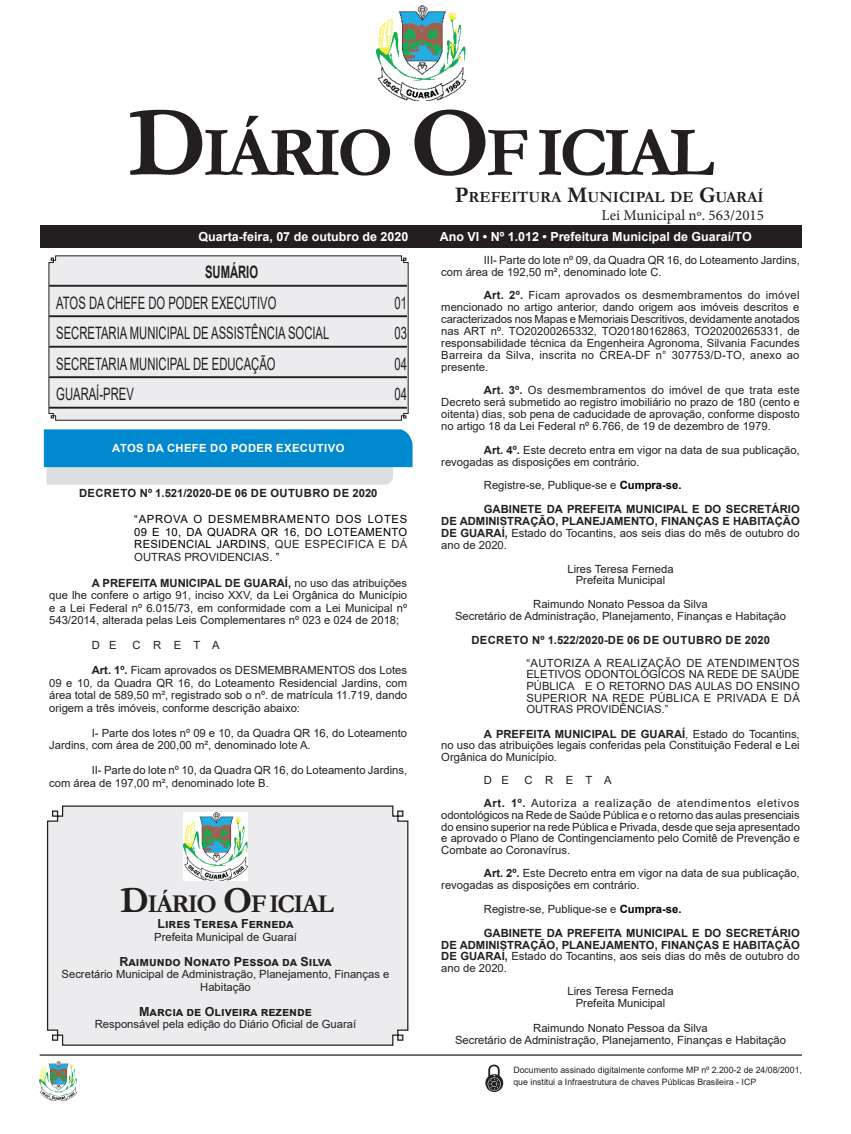
<style>
.page{position:relative;width:851px;height:1134px;background:#fff}
.page>*{position:absolute;margin:0;border:0;box-sizing:border-box;transform-origin:0 0}
.CORPO_DE_TEXTO{font:700 70.88px "Garamond";letter-spacing:-.06em;color:#231f20}
.CORPO_DE_TEXTO-2{font:700 25.88px "Garamond";letter-spacing:-.06em;color:#231f20}
.Nome_Secretário{font:17.12px "Arial";color:#231f20;scale:.66 1}
.Nome_Secretário-2{font:700 17.12px "Arial";color:#231f20;scale:.66 1}
.CORPO_DE_TEXTO-3{font:700 15.62px "Garamond";color:#231f20}
.t1{font:15px "Minion Pro";color:#231f20}
.t2{font:700 12.5px "Arial";color:#fff}
.Assinatura{font:700 12.5px "Arial";color:#231f20}
.CORPO_DE_TEXTO-4{font:11.25px/11.9px "Arial";color:#231f20;text-align:justify}
.Assinatura-2{font:11.25px/12.5px "Arial";color:#231f20;text-align:center}
.CORPO_DE_TEXTO-5{font:700 11.25px/11.9px "Arial";color:#231f20;text-align:justify}
.EMENTA{font:11.25px/11.6px "Arial";letter-spacing:.02em;color:#231f20;text-align:justify}
.EMENTA-2{font:11.25px/12.5px "Arial";letter-spacing:.02em;color:#000;text-align:justify}
.TITULOS{font:700 11.25px "Arial";letter-spacing:.035em;color:#231f20}
.Chancela2{font:700 11.25px "Arial";letter-spacing:.035em;color:#fff}
.CORPO_DE_TEXTO-6{font:8.75px/12.5px "Arial";color:#231f20}
.s1{font-size:101.25px}
.s2{font-size:22.38px}
.s3{color:#231f20}
.s4{font-weight:700}
.s5{font-size:36.88px}
.s6{font-weight:700;color:#000}
.s7{font-weight:400}
</style>
<div class="page">
<div style="left:40px;top:225px;width:761px;height:22px;background:#231f20"></div>
<hr style="left:40px;top:1054px;width:761px;height:2px;background:#231f20">
<img style="left:376px;top:5px;width:89px;height:95px">
<img style="left:40px;top:1061px;width:37px;height:39px">
<svg style="left:485px;top:1065px;width:18px;height:27px"></svg>
<div style="left:46px;top:805px;width:363px;height:241px;background:#ececee"></div>
<img style="left:183px;top:812px;width:64px;height:68px">
<svg style="left:48px;top:255px;width:360px;height:166px;background:#dddddf"></svg>
<svg style="left:44px;top:429px;width:368px;height:56px;background:#49a5d5"></svg>
<p class="CORPO_DE_TEXTO" style="left:128px;top:105px;width:587px"><span class="s1">D</span>IÁRIO <span class="s1">O</span>F ICIAL</p>
<p class="CORPO_DE_TEXTO-3" style="left:455px;top:186px;width:310px"><span class="s2">P</span>REFEITURA <span class="s2">M</span>UNICIPAL DE <span class="s2">G</span>UARAÍ</p>
<p class="t1" style="left:601px;top:205px;width:164px">Lei Municipal nº. 563/2015</p>
<p class="t2" style="left:198px;top:228px;width:211px">Quarta-feira, 07 de outubro de 2020</p>
<p class="t2" style="left:439px;top:228px;width:313px">Ano VI • Nº 1.012 • Prefeitura Municipal de Guaraí/TO</p>
<p class="Nome_Secretário-2" style="left:205px;top:260px;width:82px">SUMÁRIO</p>
<p class="Nome_Secretário" style="left:56px;top:291px;width:335px">ATOS DA CHEFE DO PODER EXECUTIVO</p>
<p class="Nome_Secretário" style="left:394px;top:291px;width:20px">01</p>
<p class="Nome_Secretário" style="left:56px;top:321px;width:415px">SECRETARIA MUNICIPAL DE ASSISTÊNCIA SOCIAL</p>
<p class="Nome_Secretário" style="left:394px;top:321px;width:20px">03</p>
<p class="Nome_Secretário" style="left:56px;top:352px;width:334px">SECRETARIA MUNICIPAL DE EDUCAÇÃO</p>
<p class="Nome_Secretário" style="left:394px;top:352px;width:20px">04</p>
<p class="Nome_Secretário" style="left:56px;top:382px;width:119px">GUARAÍ-PREV</p>
<p class="Nome_Secretário" style="left:394px;top:382px;width:20px">04</p>
<p class="Chancela2" style="left:112px;top:440px;width:233px">ATOS DA CHEFE DO PODER EXECUTIVO</p>
<p class="TITULOS" style="left:79px;top:485px;width:300px">DECRETO Nº 1.521/2020-DE 06 DE OUTUBRO DE 2020</p>
<p class="EMENTA-2" style="left:134px;top:513px;width:274px">“APROVA O DESMEMBRAMENTO DOS LOTES 09 E 10, DA QUADRA QR 16, DO LOTEAMENTO RESIDENCIAL JARDINS, <span class="s3">QUE ESPECIFICA E DÁ OUTRAS PROVIDENCIAS</span>. ”</p>
<p class="CORPO_DE_TEXTO-4" style="left:49px;top:576px;width:359px;line-height:12.5px;text-indent:43px"><span class="s4">A PREFEITA MUNICIPAL DE GUARAÍ,</span> no uso das atribuições que lhe confere o artigo 91, inciso XXV, da Lei Orgânica do Município e a Lei Federal nº 6.015/73, em conformidade com a Lei Municipal nº 543/2014, alterada pelas Leis Complementares nº 023 e 024 de 2018;</p>
<p class="CORPO_DE_TEXTO-4" style="left:92px;top:639px;width:27px">D E</p>
<p class="CORPO_DE_TEXTO-4" style="left:132px;top:639px;width:89px">C R E T A</p>
<p class="CORPO_DE_TEXTO-4" style="left:49px;top:664px;width:359px;line-height:12.5px;text-indent:43px"><span class="s4">Art. 1º.</span> Ficam aprovados os DESMEMBRAMENTOS dos Lotes 09 e 10, da Quadra QR 16, do Loteamento Residencial Jardins, com área total de 589,50 m², registrado sob o nº. de matrícula 11.719, dando origem a três imóveis, conforme descrição abaixo:</p>
<p class="CORPO_DE_TEXTO-4" style="left:49px;top:726px;width:359px;line-height:12.5px;text-indent:43px">I- Parte dos lotes nº 09 e 10, da Quadra QR 16, do Loteamento<br>Jardins, com área de 200,00 m², denominado lote A.</p>
<p class="CORPO_DE_TEXTO-4" style="left:49px;top:764px;width:359px;line-height:12.5px;text-indent:43px">II- Parte do lote nº 10, da Quadra QR 16, do Loteamento Jardins, com área de 197,00 m², denominado lote B.</p>
<p class="CORPO_DE_TEXTO-2" style="left:120px;top:886px;width:215px"><span class="s5">D</span>IÁRIO <span class="s5">O</span>F ICIAL</p>
<p class="Assinatura" style="left:157px;top:915px;width:137px">Lires Teresa Ferneda</p>
<p class="Assinatura-2" style="left:154px;top:930px;width:144px">Prefeita Municipal de Guaraí</p>
<p class="Assinatura" style="left:119px;top:952px;width:213px">Raimundo Nonato Pessoa da Silva</p>
<p class="Assinatura-2" style="left:62px;top:968px;width:329px">Secretário Municipal de Administração, Planejamento, Finanças e<br>Habitação</p>
<p class="Assinatura" style="left:139px;top:1002px;width:174px">Marcia de Oliveira rezende</p>
<p class="Assinatura-2" style="left:95px;top:1018px;width:263px">Responsável pela edição do Diário Oficial de Guaraí</p>
<p class="CORPO_DE_TEXTO-4" style="left:441px;top:254px;width:360px;text-indent:43px">III- Parte do lote nº 09, da Quadra QR 16, do Loteamento Jardins, com área de 192,50 m², denominado lote C.</p>
<p class="CORPO_DE_TEXTO-4" style="left:441px;top:289px;width:360px;text-indent:43px"><span class="s4">Art. 2º.</span> Ficam aprovados os desmembramentos do imóvel mencionado no artigo anterior, dando origem aos imóveis descritos e caracterizados nos Mapas e Memoriais Descritivos, devidamente anotados nas ART nº. TO20200265332, TO20180162863, TO20200265331, de responsabilidade técnica da Engenheira Agronoma, Silvania Facundes Barreira da Silva, inscrita no CREA-DF n° 307753/D-TO, anexo ao presente.</p>
<p class="CORPO_DE_TEXTO-4" style="left:441px;top:384px;width:360px;text-indent:43px"><span class="s4">Art. 3º.</span> Os desmembramentos do imóvel de que trata este Decreto será submetido ao registro imobiliário no prazo de 180 (cento e oitenta) dias, sob pena de caducidade de aprovação, conforme disposto no artigo 18 da Lei Federal nº 6.766, de 19 de dezembro de 1979.</p>
<p class="CORPO_DE_TEXTO-4" style="left:441px;top:444px;width:360px;text-indent:43px"><span class="s4">Art. 4º.</span> Este decreto entra em vigor na data de sua publicação, revogadas as disposições em contrário.</p>
<p class="CORPO_DE_TEXTO-4" style="left:484px;top:479px;width:199px">Registre-se, Publique-se e <span class="s6">Cumpra-se.</span></p>
<p class="CORPO_DE_TEXTO-5" style="left:441px;top:503px;width:360px;text-indent:43px">GABINETE DA PREFEITA MUNICIPAL E DO SECRETÁRIO DE ADMINISTRAÇÃO, PLANEJAMENTO, FINANÇAS E HABITAÇÃO DE GUARAÍ, <span class="s7">Estado do Tocantins, aos seis dias do mês de outubro do ano de 2020.</span></p>
<p class="Assinatura-2" style="left:567px;top:562px;width:108px">Lires Teresa Ferneda</p>
<p class="Assinatura-2" style="left:575px;top:574px;width:91px">Prefeita Municipal</p>
<p class="Assinatura-2" style="left:533px;top:598px;width:176px">Raimundo Nonato Pessoa da Silva</p>
<p class="Assinatura-2" style="left:455px;top:610px;width:332px">Secretário de Administração, Planejamento, Finanças e Habitação</p>
<p class="TITULOS" style="left:471px;top:632px;width:300px">DECRETO Nº 1.522/2020-DE 06 DE OUTUBRO DE 2020</p>
<p class="EMENTA" style="left:526px;top:657px;width:275px">“AUTORIZA A REALIZAÇÃO DE ATENDIMENTOS ELETIVOS ODONTOLÓGICOS NA REDE DE SAÚDE PÚBLICA E O RETORNO DAS AULAS DO ENSINO SUPERIOR NA REDE PÚBLICA E PRIVADA E DÁ OUTRAS PROVIDÊNCIAS.”</p>
<p class="CORPO_DE_TEXTO-4" style="left:441px;top:728px;width:360px;text-indent:43px"><span class="s4">A PREFEITA MUNICIPAL DE GUARAÍ</span>, Estado do Tocantins, no uso das atribuições legais conferidas pela Constituição Federal e Lei Orgânica do Município.</p>
<p class="CORPO_DE_TEXTO-4" style="left:484px;top:774px;width:27px">D E</p>
<p class="CORPO_DE_TEXTO-4" style="left:524px;top:774px;width:89px">C R E T A</p>
<p class="CORPO_DE_TEXTO-4" style="left:441px;top:797px;width:360px;text-indent:43px"><span class="s4">Art. 1º.</span> Autoriza a realização de atendimentos eletivos odontológicos na Rede de Saúde Pública e o retorno das aulas presenciais do ensino superior na rede Pública e Privada, desde que seja apresentado e aprovado o Plano de Contingenciamento pelo Comitê de Prevenção e Combate ao Coronavírus.</p>
<p class="CORPO_DE_TEXTO-4" style="left:441px;top:867px;width:360px;text-indent:43px"><span class="s4">Art. 2º.</span> Este Decreto entra em vigor na data de sua publicação, revogadas as disposições em contrário.</p>
<p class="CORPO_DE_TEXTO-4" style="left:484px;top:903px;width:199px">Registre-se, Publique-se e <span class="s6">Cumpra-se.</span></p>
<p class="CORPO_DE_TEXTO-5" style="left:441px;top:927px;width:360px;text-indent:43px">GABINETE DA PREFEITA MUNICIPAL E DO SECRETÁRIO DE ADMINISTRAÇÃO, PLANEJAMENTO, FINANÇAS E HABITAÇÃO DE GUARAÍ, <span class="s7">Estado do Tocantins, aos seis dias do mês de outubro do ano de 2020.</span></p>
<p class="Assinatura-2" style="left:567px;top:985px;width:108px">Lires Teresa Ferneda</p>
<p class="Assinatura-2" style="left:575px;top:997px;width:91px">Prefeita Municipal</p>
<p class="Assinatura-2" style="left:533px;top:1022px;width:176px">Raimundo Nonato Pessoa da Silva</p>
<p class="Assinatura-2" style="left:455px;top:1034px;width:332px">Secretário de Administração, Planejamento, Finanças e Habitação</p>
<p class="CORPO_DE_TEXTO-6" style="left:513px;top:1063px;width:290px">Documento assinado digitalmente conforme MP nº 2.200-2 de 24/08/2001, que institui a Infraestrutura de chaves Públicas Brasileira - ICP</p>
</div>
